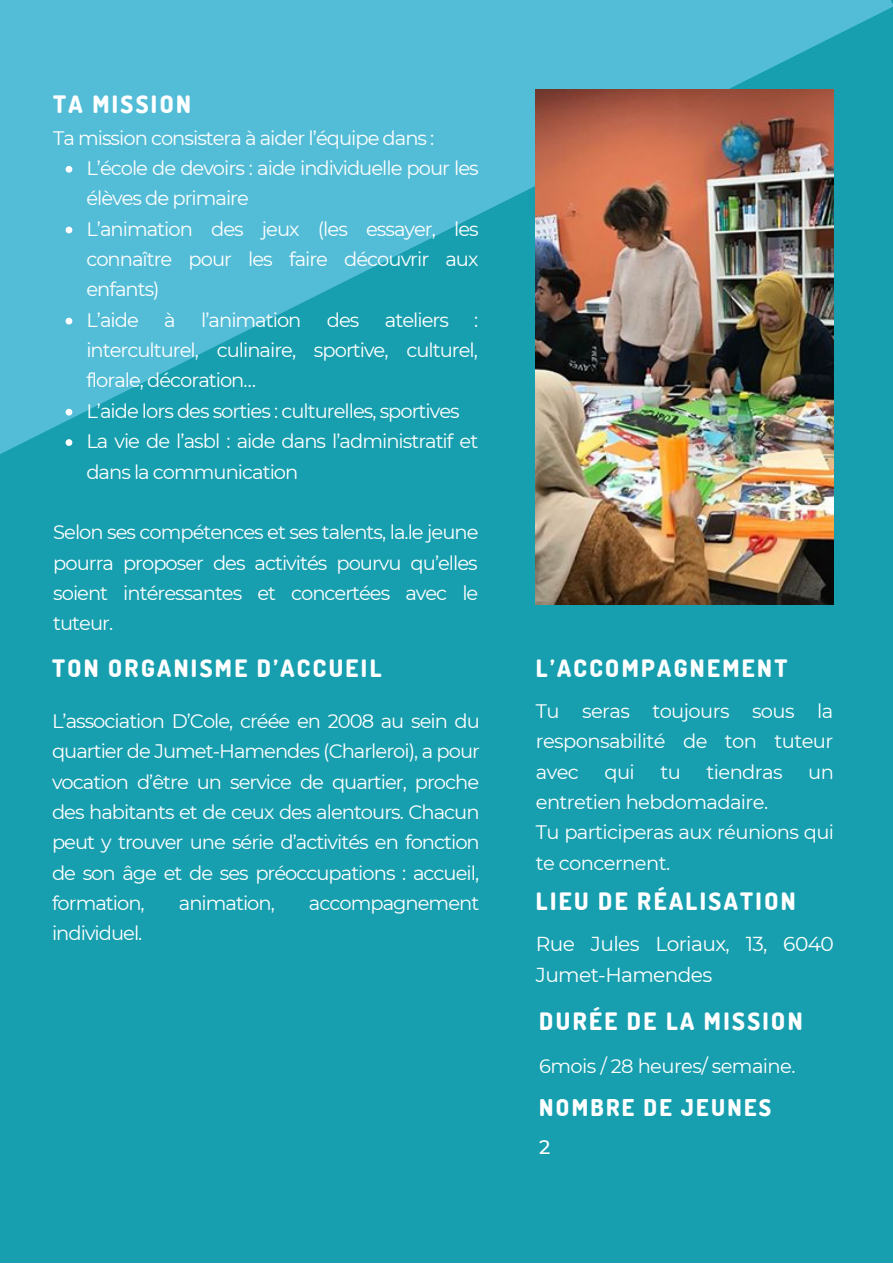
<style>
.page{position:relative;width:893px;height:1264px;background:#fff}
.page>*{position:absolute;margin:0;border:0;box-sizing:border-box;transform-origin:0 0}
.t1{font:800 24px "Dosis";letter-spacing:.1em;color:#fff}
.t2{font:800 23.1px "Dosis";letter-spacing:.1em;color:#fff}
.t3{font:20.25px/31.5px "Montserrat";letter-spacing:-.03em;color:#fff}
.t4{font:19.5px/30.3px "Montserrat";letter-spacing:-.05em;color:#fff;text-align:justify}
.t5{font:19.5px/30.3px "Montserrat";letter-spacing:-.03em;color:#fff}
.t6{font:500 19.5px "Montserrat";color:#fff}
</style>
<div class="page">
<div style="left:0;top:0;width:892px;height:1262px;background:#179faf"></div>
<svg style="left:0;top:0;width:892px;height:454px;fill:#53bdd7"></svg>
<svg style="left:66px;top:166px;width:6px;height:7px"></svg>
<svg style="left:66px;top:227px;width:6px;height:6px"></svg>
<svg style="left:66px;top:318px;width:6px;height:6px"></svg>
<svg style="left:66px;top:409px;width:6px;height:6px"></svg>
<svg style="left:66px;top:439px;width:6px;height:7px"></svg>
<img style="left:536px;top:89px;width:297px;height:515px">
<p class="t1" style="left:53px;top:88px;width:139px">TA MISSION</p>
<p class="t4" style="left:53px;top:122px;width:382px">Ta mission consistera à aider l’équipe dans :</p>
<p class="t4" style="left:86px;top:153px;width:394px;text-align:left">L’école de devoirs : aide individuelle pour les élèves de primaire<br>L’animation des jeux (les essayer, les connaître pour les faire découvrir aux enfants)<br>L’aide</p>
<p class="t4" style="left:164px;top:304px;width:13px">à</p>
<p class="t4" style="left:201px;top:304px;width:102px">l’animation</p>
<p class="t4" style="left:327px;top:304px;width:34px">des</p>
<p class="t4" style="left:385px;top:304px;width:65px">ateliers</p>
<p class="t4" style="left:86px;top:304px;width:393px;text-align:left;text-indent:388px">: interculturel, culinaire, sportive, culturel, florale, décoration…<br>L’aide lors des sorties : culturelles, sportives<br>La vie de l’asbl : aide dans l’administratif et dans la communication</p>
<p class="t4" style="left:53px;top:517px;width:426px">Selon ses compétences et ses talents, la.le jeune pourra proposer des activités pourvu qu’elles soient intéressantes et concertées avec le tuteur.</p>
<p class="t1" style="left:52px;top:652px;width:331px">TON ORGANISME D’ACCUEIL</p>
<p class="t4" style="left:52px;top:705px;width:429px">L’association D’Cole, créée en 2008 au sein du quartier de Jumet-Hamendes (Charleroi), a pour vocation d’être un service de quartier, proche des habitants et de ceux des alentours. Chacun peut y trouver une série d’activités en fonction de son âge et de ses préoccupations : accueil, formation,</p>
<p class="t4" style="left:179px;top:888px;width:97px">animation,</p>
<p class="t4" style="left:309px;top:888px;width:172px">accompagnement</p>
<p class="t4" style="left:52px;top:918px;width:92px">individuel.</p>
<p class="t1" style="left:536px;top:652px;width:253px">L’ACCOMPAGNEMENT</p>
<p class="t4" style="left:536px;top:695px;width:299px">Tu seras toujours sous la responsabilité de ton tuteur avec</p>
<p class="t4" style="left:604px;top:756px;width:32px">qui</p>
<p class="t4" style="left:660px;top:756px;width:22px">tu</p>
<p class="t5" style="left:706px;top:756px;width:78px">tiendras</p>
<p class="t4" style="left:808px;top:756px;width:27px">un</p>
<p class="t5" style="left:536px;top:786px;width:300px">entretien hebdomadaire.<br>Tu participeras aux réunions qui te concernent.</p>
<p class="t1" style="left:536px;top:885px;width:261px">LIEU DE RÉALISATION</p>
<p class="t3" style="left:536px;top:927px;width:299px">Rue Jules Loriaux, 13, 6040<br>Jumet-Hamendes</p>
<p class="t1" style="left:539px;top:1005px;width:265px">DURÉE DE LA MISSION</p>
<p class="t5" style="left:539px;top:1050px;width:258px">6mois / 28 heures/ semaine.</p>
<p class="t2" style="left:539px;top:1092px;width:233px">NOMBRE DE JEUNES</p>
<p class="t6" style="left:539px;top:1135px;width:13px">2</p>
</div>
